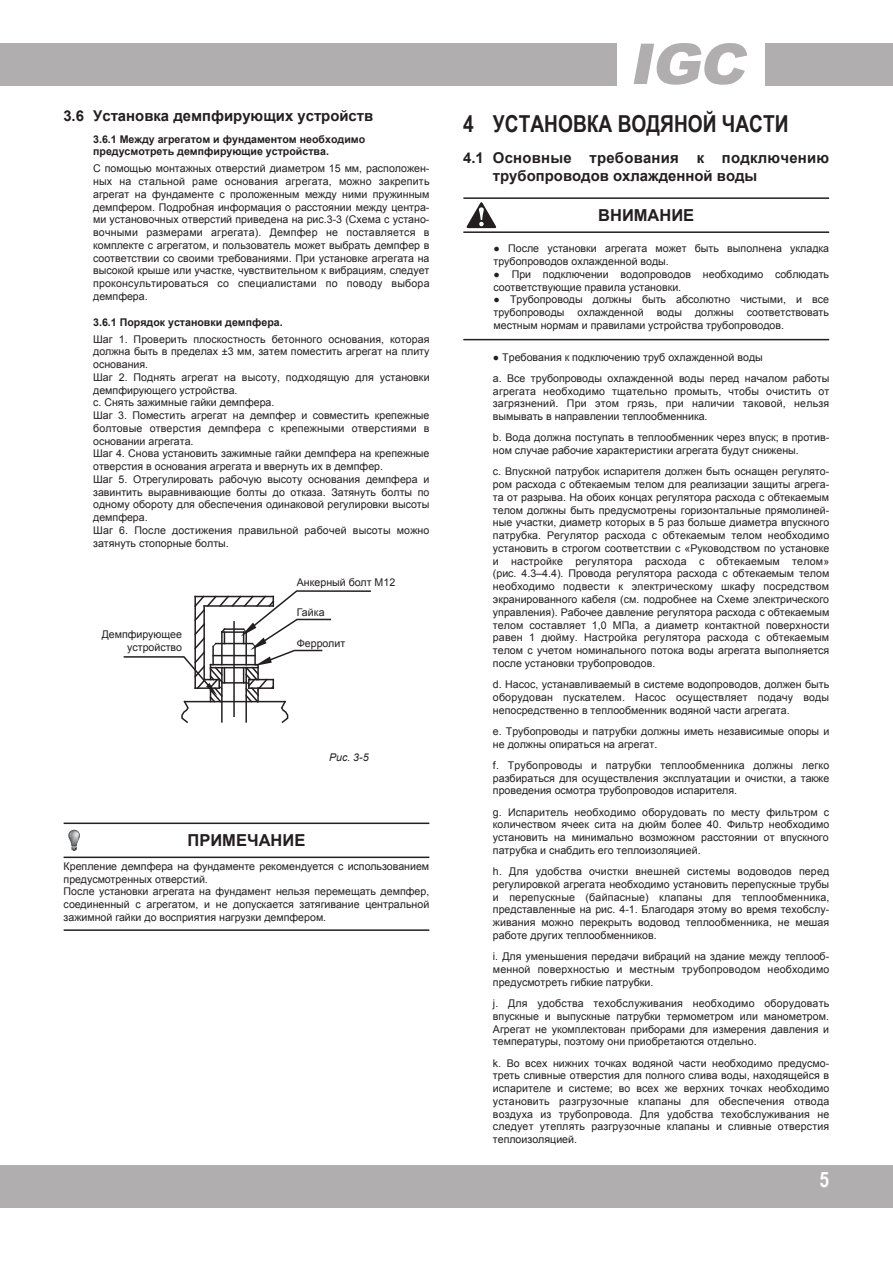
<style>
.page{position:relative;width:893px;height:1263px;background:#fff}
.page>*{position:absolute;margin:0;border:0;box-sizing:border-box;transform-origin:0 0}
.t1{font:700 23.4px "Arial Narrow";color:#231f20}
.t2{font:700 21.3px "Arial Narrow";color:#fff}
.t3{font:700 16.5px "Arial";color:#231f20}
.t4{font:700 14.85px/17.9px "Arial";color:#231f20}
.t5{font:10.65px/12.8px "Arial";color:#231f20;text-align:justify}
.t6{font:700 10.65px/12.8px "Arial";color:#231f20}
.t7{font:italic 10.65px "Arial";color:#231f20}
</style>
<div class="page">
<div style="left:0;top:1165px;width:893px;height:43px;background:#b0aeaf"></div>
<div style="left:0;top:43px;width:617px;height:42px;background:#b0aeaf"></div>
<div style="left:765px;top:43px;width:128px;height:42px;background:#b0aeaf"></div>
<svg style="left:634px;top:43px;width:113px;height:42px"></svg>
<svg style="left:123px;top:590px;width:248px;height:133px"></svg>
<hr style="left:224px;top:628px;width:20px;height:2px;background:#231f20">
<hr style="left:222px;top:631px;width:24px;height:2px;background:#231f20">
<hr style="left:463px;top:197px;width:366px;height:2px;background:#231f20">
<hr style="left:463px;top:231px;width:366px;height:2px;background:#231f20">
<hr style="left:463px;top:339px;width:366px;height:1px;background:#231f20">
<svg style="left:466px;top:202px;width:30px;height:26px"></svg>
<hr style="left:64px;top:822px;width:365px;height:2px;background:#231f20">
<hr style="left:64px;top:929px;width:365px;height:2px;background:#231f20">
<hr style="left:64px;top:856px;width:365px;height:2px;background:#231f20">
<svg style="left:68px;top:830px;width:12px;height:21px"></svg>
<h3 class="t4" style="left:63px;top:108px;width:311px">3.6 Установка демпфирующих устройств</h3>
<p class="t6" style="left:93px;top:133px;width:274px">3.6.1 Между агрегатом и фундаментом необходимо предусмотреть демпфирующие устройства.</p>
<p class="t5" style="left:93px;top:162px;width:338px">С помощью монтажных отверстий диаметром 15 мм, расположен&shy;ных на стальной раме основания агрегата, можно закрепить агрегат на фундаменте с проложенным между ними пружинным демпфером. Подробная информация о расстоянии между центра&shy;ми установочных отверстий приведена на рис.3-3 (Схема с устано&shy;вочными размерами агрегата). Демпфер не поставляется в комплекте с агрегатом, и пользователь может выбрать демпфер в соответствии со своими требованиями. При установке агрегата на высокой крыше или участке, чувствительном к вибрациям, следует проконсультироваться со специалистами по поводу выбора демпфера.</p>
<p class="t6" style="left:93px;top:316px;width:191px">3.6.1 Порядок установки демпфера.</p>
<p class="t5" style="left:93px;top:332px;width:338px;text-align:left">Шаг 1. Проверить плоскостность бетонного основания, которая должна быть в пределах ±3 мм, затем поместить агрегат на плиту основания.<br>Шаг 2. Поднять агрегат на высоту, подходящую для установки демпфирующего устройства.<br>c. Снять зажимные гайки демпфера.<br>Шаг 3. Поместить агрегат на демпфер и совместить крепежные болтовые отверстия демпфера с крепежными отверстиями в основании агрегата.<br>Шаг 4. Снова установить зажимные гайки демпфера на крепежные отверстия в основания агрегата и ввернуть их в демпфер.<br>Шаг 5. Отрегулировать рабочую высоту основания демпфера и завинтить выравнивающие болты до отказа. Затянуть болты по одному обороту для обеспечения одинаковой регулировки высоты демпфера.<br>Шаг 6. После достижения правильной рабочей высоты можно затянуть стопорные болты.</p>
<p class="t5" style="left:102px;top:628px;width:82px;text-align:right">Демпфирующее устройство</p>
<p class="t5" style="left:297px;top:576px;width:100px">Анкерный болт M12</p>
<p class="t5" style="left:297px;top:606px;width:29px">Гайка</p>
<p class="t5" style="left:297px;top:636px;width:50px">Ферролит</p>
<p class="t7" style="left:329px;top:750px;width:41px">Рис. 3-5</p>
<h3 class="t3" style="left:188px;top:830px;width:119px">ПРИМЕЧАНИЕ</h3>
<p class="t5" style="left:64px;top:860px;width:367px;text-align:left">Крепление демпфера на фундаменте рекомендуется с использованием предусмотренных отверстий.<br>После установки агрегата на фундамент нельзя перемещать демпфер, соединенный с агрегатом, и не допускается затягивание центральной зажимной гайки до восприятия нагрузки демпфером.</p>
<h1 class="t1" style="left:463px;top:106px;width:327px">4 УСТАНОВКА ВОДЯНОЙ ЧАСТИ</h1>
<h3 class="t4" style="left:493px;top:149px;width:338px;text-indent:-30px">4.1 Основные требования к подключению трубопроводов охлажденной воды</h3>
<h3 class="t3" style="left:598px;top:205px;width:98px">ВНИМАНИЕ</h3>
<p class="t5" style="left:493px;top:242px;width:337px">● После установки агрегата может быть выполнена укладка трубопроводов охлажденной воды.</p>
<p class="t5" style="left:493px;top:268px;width:337px">● При подключении водопроводов необходимо соблюдать соответствующие правила установки.</p>
<p class="t5" style="left:493px;top:293px;width:337px">● Трубопроводы должны быть абсолютно чистыми, и все трубопроводы охлажденной воды должны соответствовать местным нормам и правилами устройства трубопроводов.</p>
<p class="t5" style="left:493px;top:346px;width:338px;line-height:21.3px">● Требования к подключению труб охлажденной воды<br>a. Все трубопроводы охлажденной воды перед началом работы</p>
<p class="t5" style="left:493px;top:385px;width:338px">агрегата необходимо тщательно промыть, чтобы очистить от загрязнений. При этом грязь, при наличии таковой, нельзя вымывать в направлении теплообменника.</p>
<p class="t5" style="left:493px;top:431px;width:338px">b. Вода должна поступать в теплообменник через впуск; в против&shy;ном случае рабочие характеристики агрегата будут снижены.</p>
<p class="t5" style="left:493px;top:465px;width:338px">c. Впускной патрубок испарителя должен быть оснащен регулято&shy;ром расхода с обтекаемым телом для реализации защиты агрега&shy;та от разрыва. На обоих концах регулятора расхода с обтекаемым телом должны быть предусмотрены горизонтальные прямолиней&shy;ные участки, диаметр которых в 5 раз больше диаметра впускного патрубка. Регулятор расхода с обтекаемым телом необходимо установить в строгом соответствии с «Руководством по установке и настройке регулятора расхода с обтекаемым телом» (рис. 4.3–4.4). Провода регулятора расхода с обтекаемым телом необходимо подвести к электрическому шкафу посредством экранированного кабеля (см. подробнее на Схеме электрического управления). Рабочее давление регулятора расхода с обтекаемым телом составляет 1,0 МПа, а диаметр контактной поверхности равен 1 дюйму. Настройка регулятора расхода с обтекаемым телом с учетом номинального потока воды агрегата выполняется после установки трубопроводов.</p>
<p class="t5" style="left:493px;top:678px;width:338px">d. Насос, устанавливаемый в системе водопроводов, должен быть оборудован пускателем. Насос осуществляет подачу воды непосредственно в теплообменник водяной части агрегата.</p>
<p class="t5" style="left:493px;top:725px;width:338px">e. Трубопроводы и патрубки должны иметь независимые опоры и не должны опираться на агрегат.</p>
<p class="t5" style="left:493px;top:759px;width:338px">f. Трубопроводы и патрубки теплообменника должны легко разбираться для осуществления эксплуатации и очистки, а также проведения осмотра трубопроводов испарителя.</p>
<p class="t5" style="left:493px;top:805px;width:338px">g. Испаритель необходимо оборудовать по месту фильтром с количеством ячеек сита на дюйм более 40. Фильтр необходимо установить на минимально возможном расстоянии от впускного патрубка и снабдить его теплоизоляцией.</p>
<p class="t5" style="left:493px;top:865px;width:338px">h. Для удобства очистки внешней системы водоводов перед регулировкой агрегата необходимо установить перепускные трубы и перепускные (байпасные) клапаны для теплообменника, представленные на рис. 4-1. Благодаря этому во время техобслу&shy;живания можно перекрыть водовод теплообменника, не мешая работе других теплообменников.</p>
<p class="t5" style="left:493px;top:950px;width:338px">i. Для уменьшения передачи вибраций на здание между теплооб&shy;менной поверхностью и местным трубопроводом необходимо предусмотреть гибкие патрубки.</p>
<p class="t5" style="left:493px;top:997px;width:338px">j. Для удобства техобслуживания необходимо оборудовать впускные и выпускные патрубки термометром или манометром.<br>Агрегат не укомплектован приборами для измерения давления и температуры, поэтому они приобретаются отдельно.</p>
<p class="t5" style="left:493px;top:1056px;width:338px">k. Во всех нижних точках водяной части необходимо предусмо&shy;треть сливные отверстия для полного слива воды, находящейся в испарителе и системе; во всех же верхних точках необходимо установить разгрузочные клапаны для обеспечения отвода воздуха из трубопровода. Для удобства техобслуживания не следует утеплять разгрузочные клапаны и сливные отверстия теплоизоляцией.</p>
<h2 class="t2" style="left:819px;top:1163px;width:11px">5</h2>
</div>
